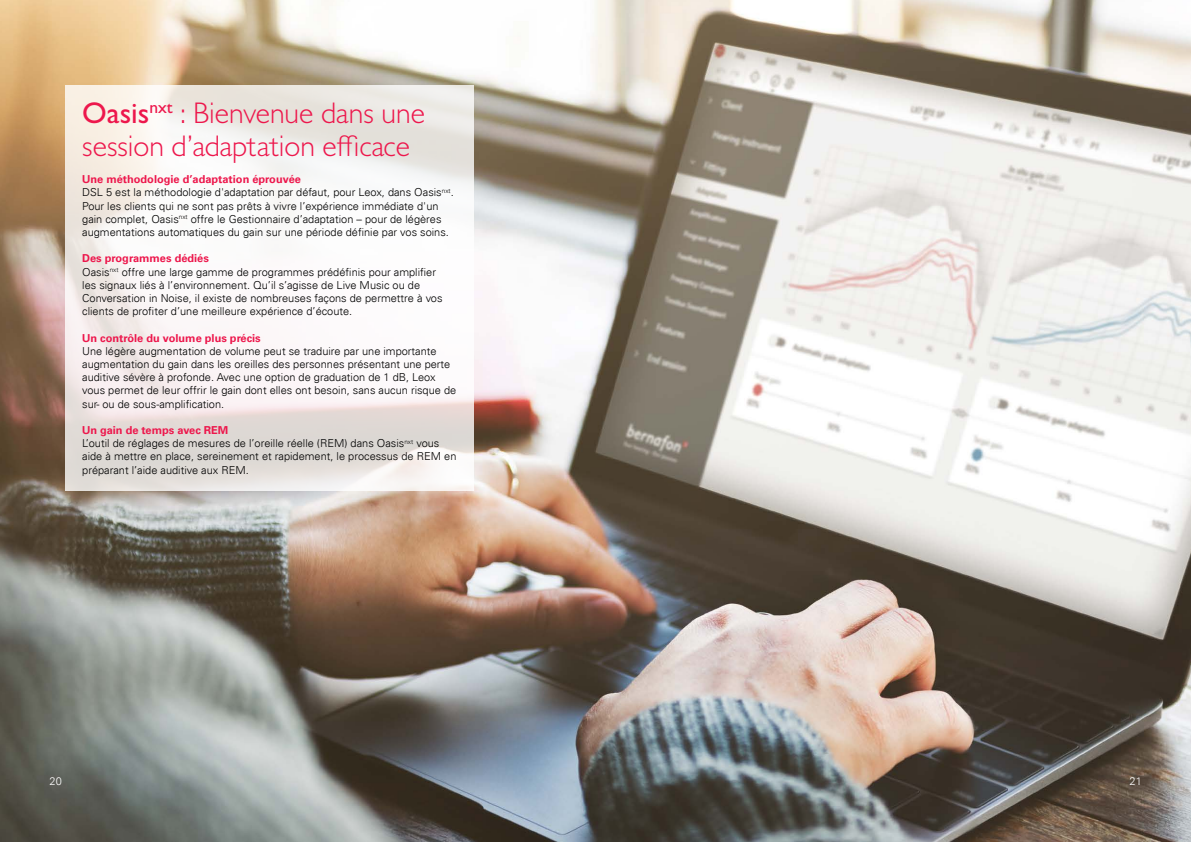
<style>
.page{position:relative;width:1191px;height:842px;background:#fff}
.page>*{position:absolute;margin:0;border:0;box-sizing:border-box;transform-origin:0 0}
.t1{font:300 30px/33px "Gill Sans MT Pro";color:#ed174c}
.t2{font:300 11px/13.2px "Univers Com 45";color:#000}
.t3{font:700 11px "Univers Com 65";color:#ed174c}
.t4{font:300 11px "Univers Com 45";color:#fff}
.s1{font-weight:500}
</style>
<div class="page">
<img style="left:0;top:0;width:1191px;height:842px">
<svg style="left:65px;top:85px;width:408px;height:406px;fill:#f9f4f4"></svg>
<h1 class="t1" style="left:82px;top:95px;width:344px"><span class="s1">Oasis</span><sup>nxt</sup> : Bienvenue dans une session d’adaptation efficace</h1>
<p class="t3" style="left:82px;top:173px;width:220px">Une méthodologie d’adaptation éprouvée</p>
<p class="t2" style="left:82px;top:186px;width:373px">DSL 5 est la méthodologie d'adaptation par défaut, pour Leox, dans Oasis<sup>nxt</sup>.<br>Pour les clients qui ne sont pas prêts à vivre l’expérience immédiate d'un gain complet, Oasis<sup>nxt</sup> offre le Gestionnaire d’adaptation – pour de légères augmentations automatiques du gain sur une période définie par vos soins.</p>
<p class="t3" style="left:82px;top:252px;width:128px">Des programmes dédiés</p>
<p class="t2" style="left:82px;top:265px;width:362px">Oasis<sup>nxt</sup> offre une large gamme de programmes prédéfinis pour amplifier les signaux liés à l’environnement. Qu’il s’agisse de Live Music ou de Conversation in Noise, il existe de nombreuses façons de permettre à vos clients de profiter d’une meilleure expérience d’écoute.</p>
<p class="t3" style="left:82px;top:331px;width:180px">Un contrôle du volume plus précis</p>
<p class="t2" style="left:82px;top:344px;width:375px">Une légère augmentation de volume peut se traduire par une importante augmentation du gain dans les oreilles des personnes présentant une perte auditive sévère à profonde. Avec une option de graduation de 1 dB, Leox vous permet de leur offrir le gain dont elles ont besoin, sans aucun risque de sur- ou de sous-amplification.</p>
<p class="t3" style="left:82px;top:423px;width:148px">Un gain de temps avec REM</p>
<p class="t2" style="left:82px;top:437px;width:376px">L’outil de réglages de mesures de l’oreille réelle (REM) dans Oasis<sup>nxt</sup> vous aide à mettre en place, sereinement et rapidement, le processus de REM en préparant l’aide auditive aux REM.</p>
<p class="t4" style="left:50px;top:775px;width:14px">20</p>
<p class="t4" style="left:1129px;top:775px;width:14px">21</p>
</div>
